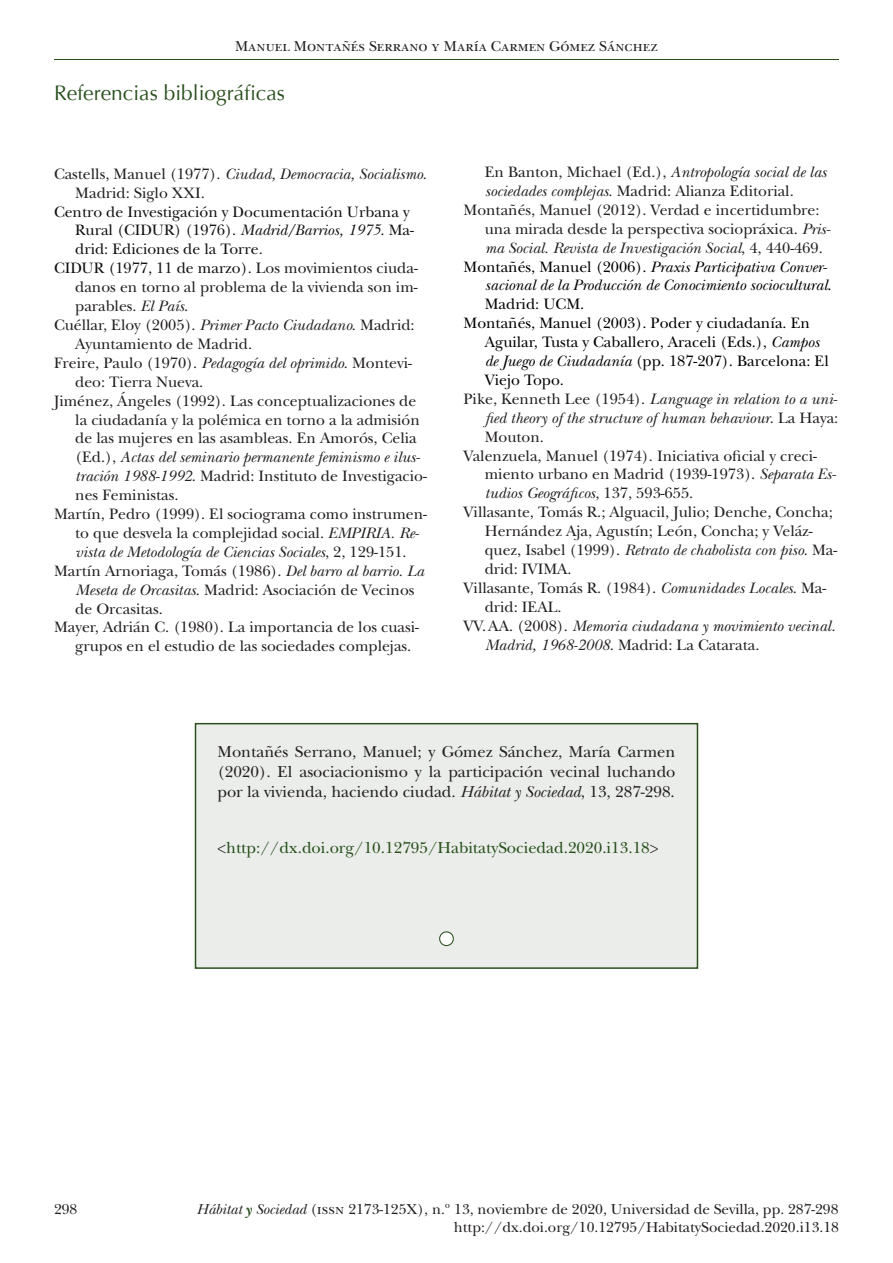
<style>
.page{position:relative;width:893px;height:1263px;background:#fff}
.page>*{position:absolute;margin:0;border:0;box-sizing:border-box;transform-origin:0 0}
.t1{font:21px "Optima";color:#294f1e}
.t2{font:16.5px/19.8px "New Baskerville Std";color:#231f20;text-align:justify}
.t3{font:16.5px "New Baskerville Std";color:#294f1e}
.t4{font:15.75px/18.9px "New Baskerville Std";color:#231f20}
.t5{font:italic 15.75px "New Baskerville Std";color:#231f20}
.t6{font:15.75px "New Baskerville Std";color:#000}
.t7{font:15.75px "New Baskerville Std";color:#111}
.t8{font:italic 15.75px "New Baskerville Std";color:#000}
.t9{font:15px/18px "New Baskerville Std";color:#231f20;text-align:right}
.s1{font-style:italic}
.s2{color:#231f20}
.s3{font-style:normal}
.s4{font-weight:700;font-style:italic;color:#294f1e}
</style>
<div class="page">
<hr style="left:54px;top:59px;width:785px;height:1px;background:#294f1e">
<div style="left:195px;top:724px;width:502px;height:244px;background:#eaede9"></div>
<div style="left:195px;top:723px;width:503px;height:246px;border:2px solid #294f1e"></div>
<div style="left:440px;top:932px;width:13px;height:13px;background:#fff;border-radius:50%"></div>
<div style="left:439px;top:931px;width:15px;height:15px;border:1px solid #294f1e;border-radius:50%"></div>
<p class="t9" style="left:235px;top:37px;width:424px">Manuel Montañés Serrano y María Carmen Gómez Sánchez</p>
<h1 class="t1" style="left:54px;top:81px;width:233px">Referencias bibliográficas</h1>
<p class="t4" style="left:75px;top:164px;width:353px;text-indent:-21px">Castells, Manuel (1977). <span class="s1">Ciudad, Democracia, Socialismo</span>.<br>Madrid: Siglo XXI.</p>
<p class="t7" style="left:54px;top:202px;width:357px">Centro de Investigación y Documentación Urbana y</p>
<p class="t7" style="left:75px;top:221px;width:340px">Rural (CIDUR) (1976). <span class="s1">Madrid/Barrios, 1975</span>. Ma-</p>
<p class="t7" style="left:75px;top:240px;width:189px">drid: Ediciones de la Torre.</p>
<p class="t7" style="left:54px;top:259px;width:365px">CIDUR (1977, 11 de marzo). <span class="s2">Los movimientos ciuda-</span></p>
<p class="t4" style="left:75px;top:278px;width:344px">danos en torno al problema de la vivienda son im-</p>
<p class="t4" style="left:75px;top:297px;width:115px">parables. <span class="s1">El País</span>.</p>
<p class="t4" style="left:54px;top:316px;width:362px">Cuéllar, Eloy (2005). <span class="s1">Primer Pacto Ciudadano</span>. Madrid:</p>
<p class="t4" style="left:75px;top:334px;width:178px">Ayuntamiento de Madrid.</p>
<p class="t4" style="left:54px;top:353px;width:359px">Freire, Paulo (1970). <span class="s1">Pedagogía del oprimido</span>. Montevi-</p>
<p class="t4" style="left:75px;top:372px;width:130px">deo: Tierra Nueva.</p>
<p class="t4" style="left:54px;top:391px;width:364px">Jiménez, Ángeles (1992). Las conceptualizaciones de</p>
<p class="t4" style="left:75px;top:410px;width:346px">la ciudadanía y la polémica en torno a la admisión</p>
<p class="t4" style="left:75px;top:429px;width:343px">de las mujeres en las asambleas. En Amorós, Celia</p>
<p class="t5" style="left:75px;top:448px;width:347px"><span class="s3">(Ed.),</span> Actas del seminario permanente feminismo e ilus-</p>
<p class="t4" style="left:75px;top:467px;width:353px"><span class="s1">tración 1988-1992</span>. Madrid: Instituto de Investigacio-</p>
<p class="t4" style="left:75px;top:486px;width:105px">nes Feministas.</p>
<p class="t4" style="left:54px;top:505px;width:374px">Martín, Pedro (1999). El sociograma como instrumen-</p>
<p class="t4" style="left:75px;top:523px;width:345px">to que desvela la complejidad social. <span class="s1">EMPIRIA. Re-</span></p>
<p class="t5" style="left:75px;top:542px;width:333px">vista de Metodología de Ciencias Sociales<span class="s3">, 2, 129-151.</span></p>
<p class="t4" style="left:54px;top:561px;width:372px">Martín Arnoriaga, Tomás (1986). <span class="s1">Del barro al barrio. La</span></p>
<p class="t4" style="left:75px;top:580px;width:341px"><span class="s1">Meseta de Orcasitas</span>. Madrid: Asociación de Vecinos</p>
<p class="t4" style="left:75px;top:599px;width:89px">de Orcasitas.</p>
<p class="t4" style="left:54px;top:618px;width:367px">Mayer, Adrián C. (1980). La importancia de los cuasi-</p>
<p class="t4" style="left:75px;top:637px;width:338px">grupos en el estudio de las sociedades complejas.</p>
<p class="t5" style="left:485px;top:163px;width:343px"><span class="s3">En Banton, Michael (Ed.),</span> Antropología social de las</p>
<p class="t4" style="left:485px;top:181px;width:311px"><span class="s1">sociedades complejas</span>. Madrid: Alianza Editorial.</p>
<p class="t4" style="left:463px;top:200px;width:357px">Montañés, Manuel (2012). Verdad e incertidumbre:</p>
<p class="t4" style="left:485px;top:219px;width:347px">una mirada desde la perspectiva sociopráxica. <span class="s1">Pris-</span></p>
<p class="t5" style="left:485px;top:238px;width:339px">ma Social. Revista de Investigación Social<span class="s3">, 4, 440-469.</span></p>
<p class="t8" style="left:463px;top:257px;width:365px"><span class="s3">Montañé s, Manuel (2006).</span> Praxis Participativa Conver-</p>
<p class="t8" style="left:485px;top:276px;width:348px">sacional de la Producción de Conocimiento sociocultural<span class="s3">.</span></p>
<p class="t6" style="left:485px;top:295px;width:101px">Madrid: UCM.</p>
<p class="t6" style="left:463px;top:314px;width:348px">Montañés, Manuel (2003). Poder y ciudadanía. En</p>
<p class="t6" style="left:485px;top:333px;width:336px">Aguilar, Tusta y Caballero, Araceli (Eds.), <span class="s1">Campos</span></p>
<p class="t6" style="left:485px;top:352px;width:345px"><span class="s1">de Juego de Ciudadanía</span> (pp. 187-207). Barcelona: El</p>
<p class="t6" style="left:485px;top:371px;width:81px">Viejo Topo.</p>
<p class="t5" style="left:463px;top:390px;width:375px"><span class="s3">Pike, Kenneth Lee (1954).</span> Language in relation to a uni-</p>
<p class="t5" style="left:485px;top:408px;width:355px">fied theory of the structure of human behaviour<span class="s3">. La Haya:</span></p>
<p class="t4" style="left:485px;top:427px;width:61px">Mouton.</p>
<p class="t4" style="left:463px;top:446px;width:355px">Valenzuela, Manuel (1974). Iniciativa oficial y creci-</p>
<p class="t4" style="left:485px;top:465px;width:353px">miento urbano en Madrid (1939-1973). <span class="s1">Separata Es-</span></p>
<p class="t5" style="left:485px;top:484px;width:210px">tudios Geográficos<span class="s3">, 137, 593-655.</span></p>
<p class="t4" style="left:463px;top:503px;width:371px">Villasante, Tomás R.; Alguacil, Julio; Denche, Concha;</p>
<p class="t4" style="left:485px;top:522px;width:329px">Hernández Aja, Agustín; León, Concha; y Veláz-</p>
<p class="t5" style="left:485px;top:541px;width:354px"><span class="s3">quez, Isabel (1999).</span> Retrato de chabolista con piso<span class="s3">. Ma-</span></p>
<p class="t4" style="left:485px;top:559px;width:88px">drid: IVIMA.</p>
<p class="t4" style="left:463px;top:578px;width:364px">Villasante, Tomás R. (1984). <span class="s1">Comunidades Locales</span>. Ma-</p>
<p class="t4" style="left:485px;top:597px;width:78px">drid: IEAL.</p>
<p class="t5" style="left:463px;top:616px;width:373px"><span class="s3">VV.AA. (2008).</span> Memoria ciudadana y movimiento vecinal.</p>
<p class="t4" style="left:485px;top:635px;width:276px"><span class="s1">Madrid, 1968-2008</span>. Madrid: La Catarata.</p>
<p class="t2" style="left:218px;top:742px;width:459px">Montañés Serrano, Manuel; y Gómez Sánchez, María Carmen (2020). El asociacionismo y la participación vecinal luchando por la vivienda, haciendo ciudad. <span class="s1">Hábitat y Sociedad</span>, 13, 287-298.</p>
<p class="t3" style="left:218px;top:838px;width:442px"><span class="s2">&lt;</span>http://dx.doi.org/10.12795/HabitatySociedad.2020.i13.18<span class="s2">&gt;</span></p>
<p class="t9" style="left:54px;top:1201px;width:25px">298</p>
<p class="t9" style="left:196px;top:1201px;width:644px"><span class="s1">Hábitat</span> <span class="s4">y</span> <span class="s1">Sociedad</span> (issn 2173-125X), n.º 13, noviembre de 2020, Universidad de Sevilla, pp. 287-298 http://dx.doi.org/10.12795/HabitatySociedad.2020.i13.18</p>
</div>
